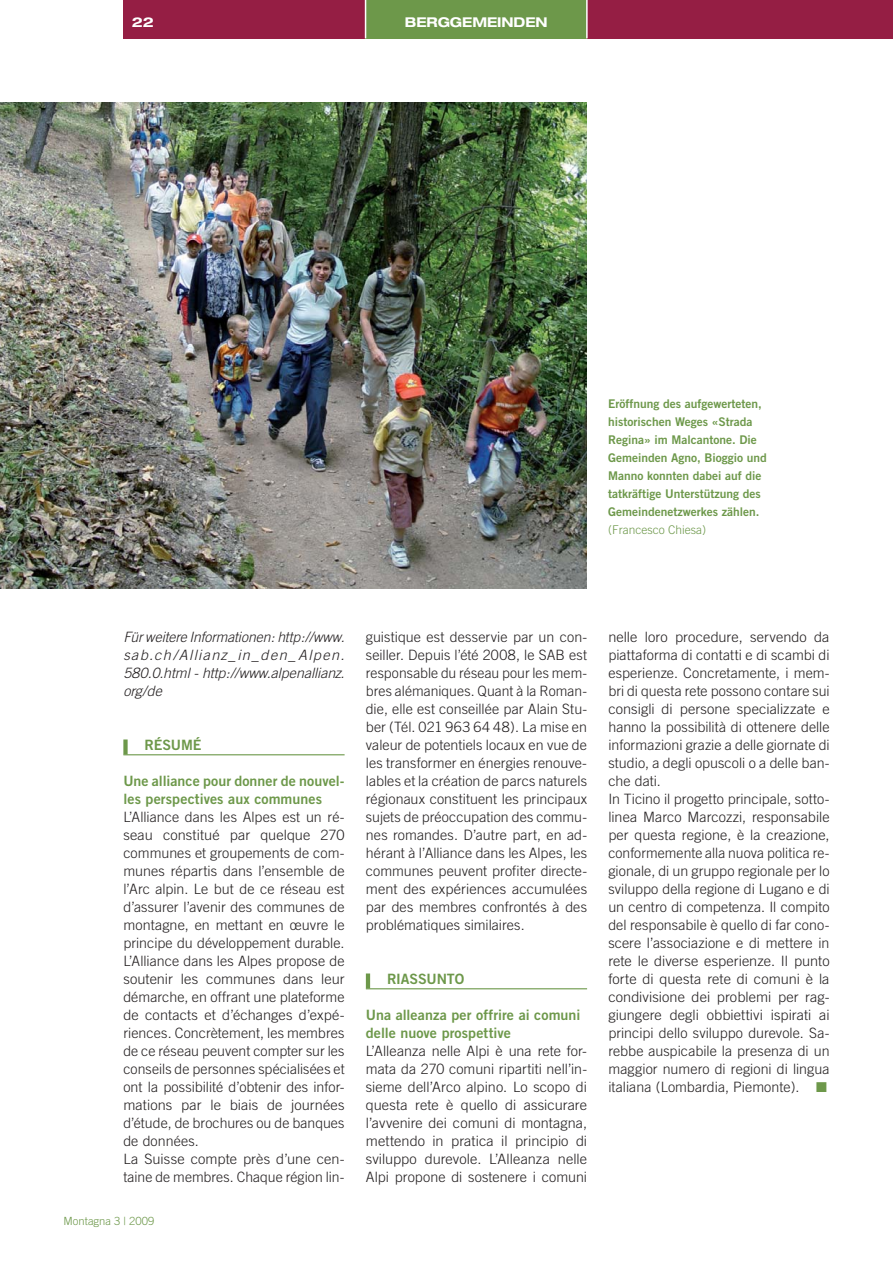
<style>
.page{position:relative;width:893px;height:1263px;background:#fff}
.page>*{position:absolute;margin:0;border:0;box-sizing:border-box;transform-origin:0 0}
.t1{font:300 14.25px/18px "Trade Gothic";letter-spacing:.005em;color:#231f20}
.t2{font:14.25px/18px "Trade Gothic Bold Two";color:#6d984a}
.t3{font:italic 300 14.25px/18px "Trade Gothic";letter-spacing:.01em;color:#231f20;text-align:justify}
.t4{font:700 expanded 13.5px "Helvetica Neue";letter-spacing:-.005em;color:#fff}
.t5{font:12px/18px "Trade Gothic Bold Two";color:#6d984a}
.t6{font:300 12px "Trade Gothic";color:#6d984a}
.t7{font:300 11.25px "Trade Gothic";color:#6d984a}
.s1{color:#6d984a}
</style>
<div class="page">
<div style="left:123px;top:0;width:769px;height:38px;background:#951e44"></div>
<div style="left:365px;top:0;width:222px;height:38px;background:#6d984a"></div>
<hr style="left:365px;top:0;width:1px;height:38px;background:#fff">
<hr style="left:586px;top:0;width:1px;height:38px;background:#fff">
<div style="left:123px;top:740px;width:5px;height:14px;background:#6d984a"></div>
<hr style="left:123px;top:754px;width:221px;height:1px;background:#6d984a">
<hr style="left:366px;top:974px;width:4px;height:14px;background:#6d984a">
<hr style="left:366px;top:988px;width:221px;height:1px;background:#6d984a">
<img style="left:0;top:102px;width:586px;height:486px">
<p class="t4" style="left:132px;top:17px;width:24px">22</p>
<p class="t4" style="left:405px;top:17px;width:144px">BERGGEMEINDEN</p>
<p class="t5" style="left:608px;top:396px;width:160px">Eröffnung des aufgewerteten, historischen Weges «Strada<br>Regina» im Malcantone. Die<br>Gemeinden Agno, Bioggio und<br>Manno konnten dabei auf die tatkräftige Unterstützung des<br>Gemeindenetzwerkes zählen.</p>
<p class="t6" style="left:608px;top:525px;width:99px">(Francesco Chiesa)</p>
<p class="t3" style="left:123px;top:629px;width:223px">Für weitere Informationen: http://www. sab.ch/Allianz_in_den_Alpen.<br>580.0.html - http://www.alpenallianz. org/de</p>
<p class="t2" style="left:145px;top:737px;width:58px">RÉSUMÉ</p>
<p class="t2" style="left:123px;top:773px;width:223px">Une alliance pour donner de nouvel&shy;les perspectives aux communes</p>
<p class="t1" style="left:123px;top:809px;width:223px">L’Alliance dans les Alpes est un ré&shy;seau constitué par quelque 270 communes et groupements de com&shy;munes répartis dans l’ensemble de l’Arc alpin. Le but de ce réseau est d’assurer l’avenir des communes de montagne, en mettant en œuvre le principe du développement durable.<br>L’Alliance dans les Alpes propose de soutenir les communes dans leur démarche, en offrant une plateforme de contacts et d’échanges d’expé&shy;riences. Concrètement, les membres de ce réseau peuvent compter sur les conseils de personnes spécialisées et ont la possibilité d’obtenir des infor&shy;mations par le biais de journées d’étude, de brochures ou de banques de données.<br>La Suisse compte près d’une cen&shy;taine de membres. Chaque région lin-</p>
<p class="t7" style="left:64px;top:1217px;width:92px">Montagna 3 | 2009</p>
<p class="t1" style="left:366px;top:629px;width:223px;text-align:justify">guistique est desservie par un con&shy;seiller. Depuis l’été 2008, le SAB est responsable du réseau pour les mem&shy;bres alémaniques. Quant à la Roman&shy;die, elle est conseillée par Alain Stu&shy;ber (Tél. 021 963 64 48). La mise en valeur de potentiels locaux en vue de les transformer en énergies renouve&shy;lables et la création de parcs naturels régionaux consti tuent les principaux sujets de préoccupation des commu&shy;nes romandes. D’autre part, en ad&shy;hérant à l’Alliance dans les Alpes, les communes peuvent profiter directe&shy;ment des expériences accumulées par des membres confrontés à des problématiques similaires.</p>
<p class="t2" style="left:387px;top:971px;width:79px">RIASSUNTO</p>
<p class="t2" style="left:366px;top:1007px;width:216px">Una alleanza per offrire ai comuni delle nuove prospettive</p>
<p class="t1" style="left:366px;top:1043px;width:223px;text-align:justify">L’Alleanza nelle Alpi è una rete for&shy;mata da 270 comuni ripartiti nell’in&shy;sieme dell’Arco alpino. Lo scopo di questa rete è quello di assicurare l’avvenire dei comuni di montagna, mettendo in pratica il principio di sviluppo durevole. L’Alleanza nelle Alpi propone di sostenere i comuni</p>
<p class="t1" style="left:608px;top:629px;width:223px">nelle loro procedure, servendo da piattaforma di contatti e di scambi di esperienze. Concretamente, i mem&shy;bri di questa rete possono contare sui consigli di persone specializzate e hanno la possibilità di ottenere delle informazioni grazie a delle giornate di studio, a degli opuscoli o a delle ban&shy;che dati.<br>In Ticino il progetto principale, sotto&shy;linea Marco Marcozzi, responsabile per questa regione, è la creazione, conformemente alla nuova politica re&shy;gionale, di un gruppo regionale per lo sviluppo della regione di Lugano e di un centro di competenza. Il compito del responsabile è quello di far cono&shy;scere l’associazione e di mettere in rete le diverse esperienze. Il punto forte di questa rete di comuni è la condivisione dei problemi per rag&shy;giungere degli obbiettivi ispirati ai principi dello sviluppo durevole. Sa&shy;rebbe auspicabile la presenza di un maggior numero di regioni di lingua italiana (Lombardia, Piemonte). <span class="s1">■</span></p>
</div>
